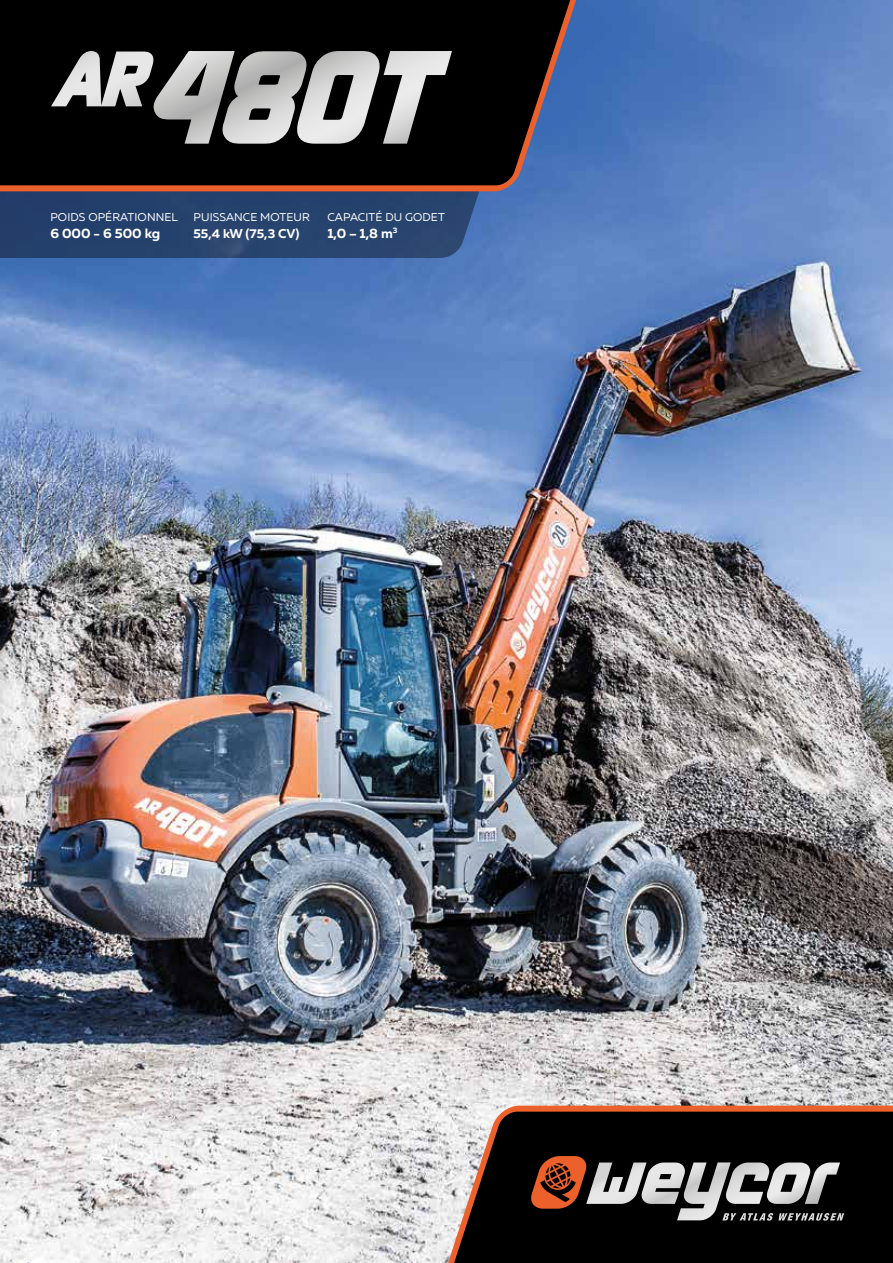
<style>
.page{position:relative;width:893px;height:1263px;background:#fff}
.page>*{position:absolute;margin:0;border:0;box-sizing:border-box;transform-origin:0 0}
.t1{font:700 13.5px "Muller";color:#fff}
.t2{font:700 12.75px "Muller";color:#fff}
.t3{font:11.25px "Muller";letter-spacing:.01em;color:#fff}
</style>
<div class="page">
<img style="left:0;top:0;width:893px;height:1263px">
<svg style="left:0;top:194px;width:530px;height:64px;background:#2a4876"></svg>
<svg style="left:0;top:0;width:592px;height:194px;background:#14131a"></svg>
<svg style="left:432px;top:1103px;width:461px;height:160px;background:#2f2623"></svg>
<svg style="left:531px;top:1156px;width:313px;height:64px;background:#685c58"></svg>
<svg style="left:51px;top:51px;width:401px;height:93px;background:#797979"></svg>
<p class="t3" style="left:50px;top:211px;width:129px">POIDS OPÉRATIONNEL</p>
<p class="t1" style="left:50px;top:225px;width:111px">6 000 - 6 500 kg</p>
<p class="t3" style="left:194px;top:211px;width:118px">PUISSANCE MOTEUR</p>
<p class="t2" style="left:193px;top:225px;width:107px">55,4 kW (75,3 CV)</p>
<p class="t3" style="left:327px;top:211px;width:119px">CAPACITÉ DU GODET</p>
<p class="t1" style="left:327px;top:225px;width:72px">1,0 – 1,8 m<sup>3</sup></p>
</div>
